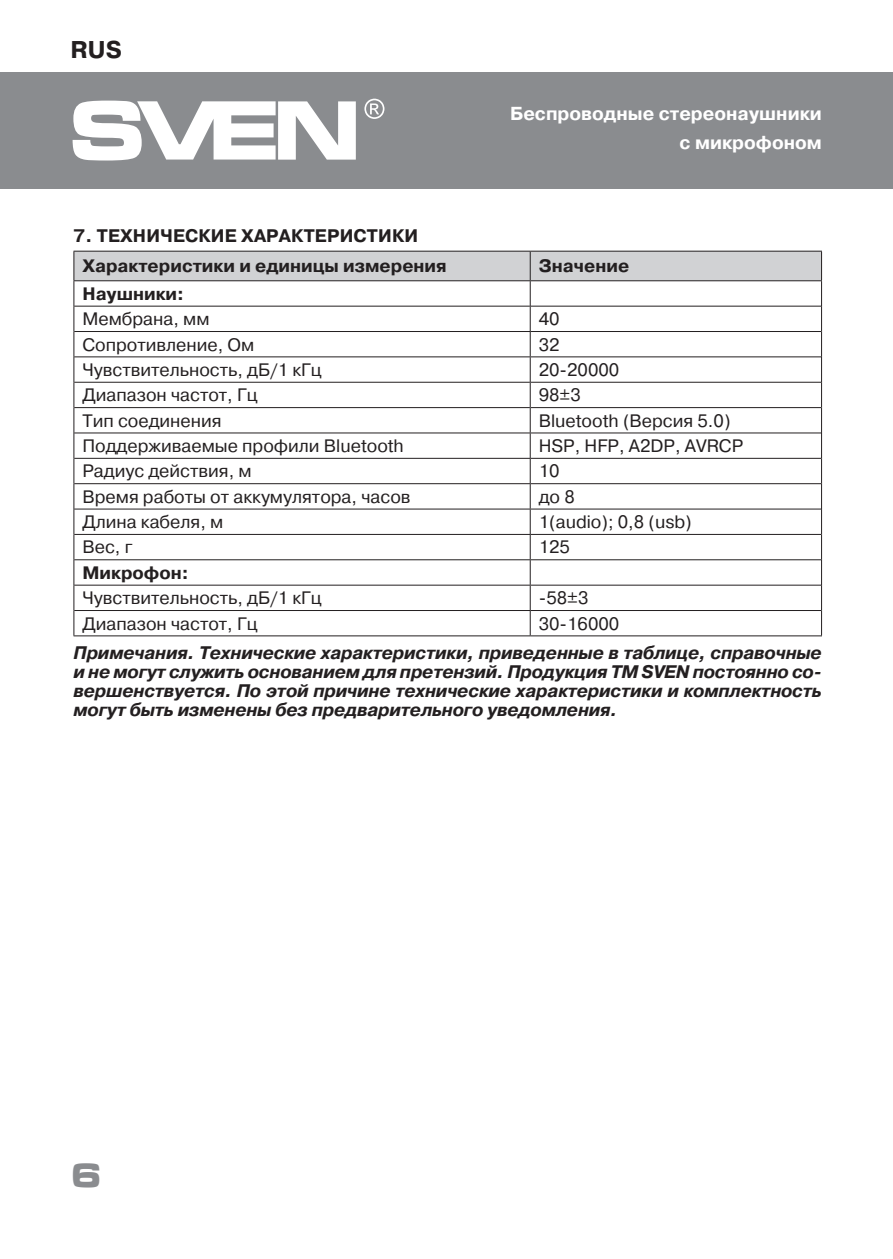
<style>
.page{position:relative;width:893px;height:1259px;background:#fff}
.page>*{position:absolute;margin:0;border:0;box-sizing:border-box;transform-origin:0 0}
.t1{font:700 33px "Micra";color:#8a8c8f}
.t2{font:700 24.3px "Pragmatica";color:#231f20}
.t3{font:700 18.9px/28.5px "Pragmatica";color:#fff;text-align:right}
.t4{font:italic 700 18.3px/18.9px "Pragmatica";letter-spacing:-.01em;color:#231f20;text-align:justify}
.t5{font:700 18.3px "Pragmatica";letter-spacing:.01em;color:#231f20}
.t6{font:18px "Pragmatica";color:#231f20}
.t7{font:700 18px "Pragmatica";color:#231f20}
</style>
<div class="page">
<div style="left:0;top:72px;width:893px;height:117px;background:#8a8c8f"></div>
<svg style="left:73px;top:101px;width:283px;height:59px"></svg>
<svg style="left:364px;top:99px;width:20px;height:20px"></svg>
<hr style="left:74px;top:635px;width:456px;height:1px;background:#231f20">
<hr style="left:530px;top:635px;width:292px;height:1px;background:#231f20">
<svg style="left:73px;top:251px;width:749px;height:384px"></svg>
<h2 class="t2" style="left:71px;top:34px;width:53px">RUS</h2>
<p class="t3" style="left:510px;top:100px;width:313px">Беспроводные стереонаушники с микрофоном</p>
<p class="t5" style="left:74px;top:224px;width:346px">7. ТЕХНИЧЕСКИЕ ХАРАКТЕРИСТИКИ</p>
<p class="t7" style="left:82px;top:254px;width:366px">Характеристики и единицы измерения</p>
<p class="t7" style="left:539px;top:254px;width:92px">Значение</p>
<p class="t7" style="left:82px;top:282px;width:103px">Наушники:</p>
<p class="t6" style="left:82px;top:308px;width:129px">Мембрана, мм</p>
<p class="t6" style="left:539px;top:308px;width:22px">40</p>
<p class="t6" style="left:82px;top:333px;width:174px">Сопротивление, Ом</p>
<p class="t6" style="left:539px;top:333px;width:22px">32</p>
<p class="t6" style="left:82px;top:358px;width:241px">Чувствительность, дБ/1 кГц</p>
<p class="t6" style="left:539px;top:358px;width:82px">20-20000</p>
<p class="t6" style="left:82px;top:384px;width:177px">Диапазон частот, Гц</p>
<p class="t6" style="left:539px;top:384px;width:44px">98±3</p>
<p class="t6" style="left:82px;top:409px;width:141px">Тип соединения</p>
<p class="t6" style="left:539px;top:409px;width:193px">Bluetooth (Версия 5.0)</p>
<p class="t6" style="left:82px;top:435px;width:323px">Поддерживаемые профили Bluetooth</p>
<p class="t6" style="left:539px;top:435px;width:206px">HSP, HFP, A2DP, AVRCP</p>
<p class="t6" style="left:82px;top:460px;width:171px">Радиус действия, м</p>
<p class="t6" style="left:539px;top:460px;width:22px">10</p>
<p class="t6" style="left:82px;top:485px;width:330px">Время работы от аккумулятора, часов</p>
<p class="t6" style="left:539px;top:485px;width:38px">до 8</p>
<p class="t6" style="left:82px;top:511px;width:142px">Длина кабеля, м</p>
<p class="t6" style="left:539px;top:511px;width:155px">1(audio); 0,8 (usb)</p>
<p class="t6" style="left:82px;top:536px;width:52px">Вес, г</p>
<p class="t6" style="left:539px;top:536px;width:33px">125</p>
<p class="t7" style="left:82px;top:561px;width:108px">Микрофон:</p>
<p class="t6" style="left:82px;top:587px;width:241px">Чувствительность, дБ/1 кГц</p>
<p class="t6" style="left:539px;top:587px;width:51px">-58±3</p>
<p class="t6" style="left:82px;top:612px;width:177px">Диапазон частот, Гц</p>
<p class="t6" style="left:539px;top:612px;width:82px">30-16000</p>
<p class="t4" style="left:74px;top:644px;width:750px">Примечания. Технические характеристики, приведенные в таблице, справочные и не могут служить основанием для претензий. Продукция ТМ SVEN постоянно со&shy;вершенствуется. По этой причине технические характеристики и комплектность могут быть изменены без предварительного уведомления.</p>
<h1 class="t1" style="left:70px;top:1157px;width:35px">6</h1>
</div>
